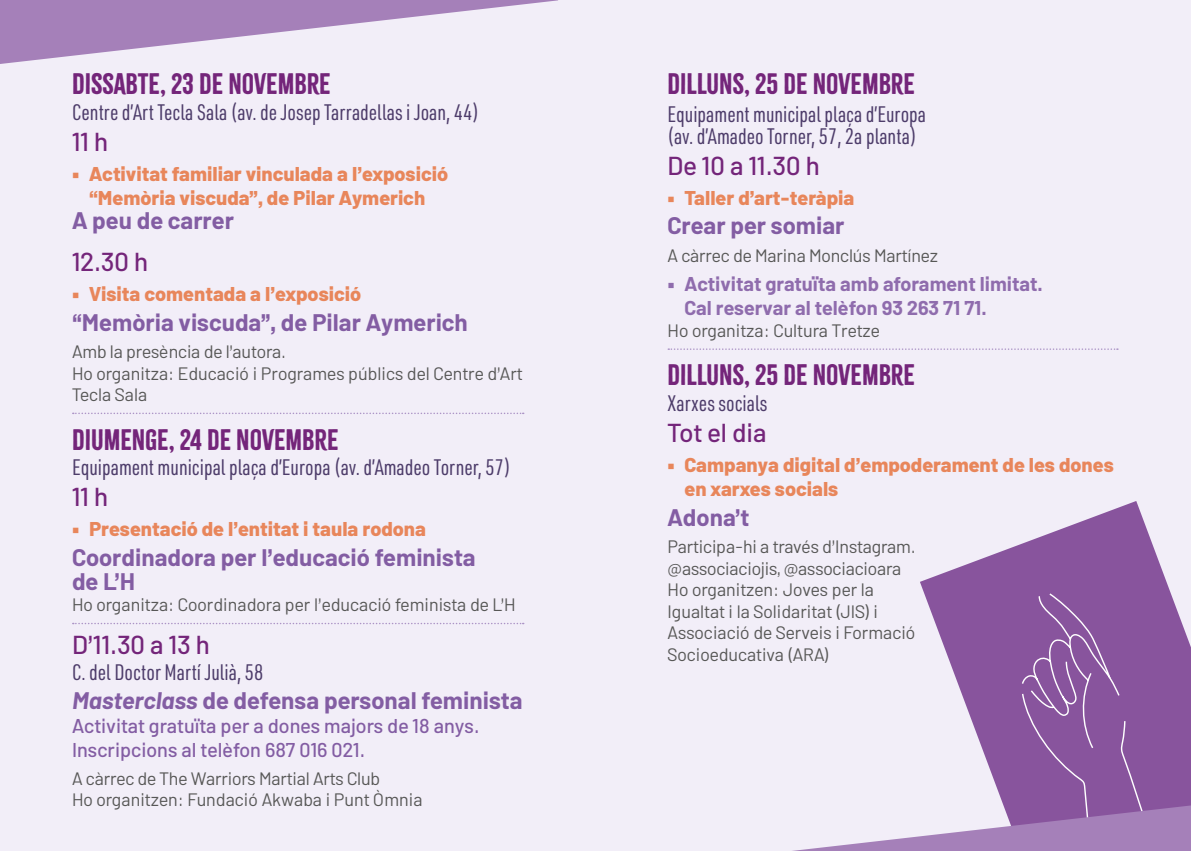
<style>
.page{position:relative;width:1191px;height:851px;background:#fff}
.page>*{position:absolute;margin:0;border:0;box-sizing:border-box;transform-origin:0 0}
.t1{font:26px "Citrus Gothic Solid";color:#74257a}
.t2{font:500 26px "Elahac";color:#74257a}
.t3{font:700 24px/24px "Elahac";color:#835da3}
.t4{font:22px/22px "URWDIN Cond";color:#4d3c6a}
.t5{font:800 20px/24px "Elahac";color:#e8865b;text-align:center}
.t6{font:500 20px/24px "Elahac";color:#835da3}
.t7{font:700 20px/24px "Elahac";color:#8f6cad}
.t8{font:18px/21.6px "Elahac";color:#575756}
.s1{font-style:italic}
</style>
<div class="page">
<div style="left:0;top:0;width:1191px;height:850px;background:#f2eef8"></div>
<svg style="left:73px;top:412px;width:451px;height:2px"></svg>
<svg style="left:73px;top:622px;width:451px;height:2px"></svg>
<svg style="left:668px;top:348px;width:450px;height:2px"></svg>
<svg style="left:920px;top:501px;width:251px;height:91px;fill:#88549d"></svg>
<svg style="left:801px;top:592px;width:390px;height:258px"></svg>
<svg style="left:0;top:0;width:558px;height:64px"></svg>
<h1 class="t1" style="left:72px;top:67px;width:260px">DISSABTE, 23 DE NOVEMBRE</h1>
<p class="t4" style="left:72px;top:100px;width:408px">Centre d’Art Tecla Sala (av. de Josep Tarradellas i Joan, 44)</p>
<h1 class="t2" style="left:72px;top:123px;width:38px">11 h</h1>
<p class="t5" style="left:72px;top:160px;width:378px">• Activitat familiar vinculada a l’exposició “Memòria viscuda”, de Pilar Aymerich</p>
<h2 class="t3" style="left:72px;top:206px;width:163px">A peu de carrer</h2>
<h1 class="t2" style="left:72px;top:243px;width:78px">12.30 h</h1>
<p class="t5" style="left:72px;top:280px;width:291px">• Visita comentada a l’exposició</p>
<h2 class="t3" style="left:72px;top:308px;width:397px">“Memòria viscuda”, de Pilar Aymerich</h2>
<p class="t8" style="left:72px;top:339px;width:452px">Amb la presència de l’autora.<br>Ho organitza: Educació i Programes públics del Centre d’Art<br>Tecla Sala</p>
<h1 class="t1" style="left:72px;top:423px;width:268px">DIUMENGE, 24 DE NOVEMBRE</h1>
<p class="t4" style="left:72px;top:455px;width:440px">Equipament municipal plaça d’Europa (av. d’Amadeo Torner, 57)</p>
<h1 class="t2" style="left:72px;top:478px;width:38px">11 h</h1>
<p class="t5" style="left:72px;top:515px;width:355px">• Presentació de l’entitat i taula rodona</p>
<h2 class="t3" style="left:72px;top:543px;width:405px">Coordinadora per l’educació feminista de L’H</h2>
<p class="t8" style="left:72px;top:592px;width:445px">Ho organitza: Coordinadora per l’educació feminista de L’H</p>
<h1 class="t2" style="left:72px;top:625px;width:139px">D’11.30 a 13 h</h1>
<p class="t4" style="left:72px;top:660px;width:193px">C. del Doctor Martí Julià, 58</p>
<h2 class="t3" style="left:72px;top:686px;width:452px"><span class="s1">Masterclass</span> de defensa personal feminista</h2>
<p class="t6" style="left:72px;top:712px;width:409px">Activitat gratuïta per a dones majors de 18 anys.<br>Inscripcions al telèfon 687 016 021.</p>
<p class="t8" style="left:72px;top:765px;width:352px">A càrrec de The Warriors Martial Arts Club<br>Ho organitzen: Fundació Akwaba i Punt Òmnia</p>
<h1 class="t1" style="left:667px;top:67px;width:249px">DILLUNS, 25 DE NOVEMBRE</h1>
<p class="t4" style="left:667px;top:102px;width:260px">Equipament municipal plaça d’Europa (av. d’Amadeo Torner, 57, 2a planta)</p>
<h1 class="t2" style="left:667px;top:147px;width:154px">De 10 a 11.30 h</h1>
<p class="t5" style="left:667px;top:184px;width:188px">• Taller d’art-teràpia</p>
<h2 class="t3" style="left:667px;top:212px;width:178px">Crear per somiar</h2>
<p class="t8" style="left:667px;top:243px;width:272px">A càrrec de Marina Monclús Martínez</p>
<p class="t7" style="left:684px;top:270px;width:360px;text-indent:-17px">• Activitat gratuïta amb aforament limitat.<br>Cal reservar al telèfon 93 263 71 71.</p>
<p class="t8" style="left:667px;top:318px;width:214px">Ho organitza: Cultura Tretze</p>
<h1 class="t1" style="left:667px;top:358px;width:249px">DILLUNS, 25 DE NOVEMBRE</h1>
<p class="t4" style="left:667px;top:391px;width:101px">Xarxes socials</p>
<h1 class="t2" style="left:667px;top:414px;width:100px">Tot el dia</h1>
<p class="t5" style="left:684px;top:451px;width:431px;text-align:left;text-indent:-17px">• Campanya digital d’empoderament de les dones en xarxes socials</p>
<h2 class="t3" style="left:667px;top:503px;width:83px">Adona’t</h2>
<p class="t8" style="left:667px;top:534px;width:250px">Participa-hi a través d’Instagram. @associaciojis, @associacioara<br>Ho organitzen: Joves per la<br>Igualtat i la Solidaritat (JIS) i<br>Associació de Serveis i Formació<br>Socioeducativa (ARA)</p>
</div>
